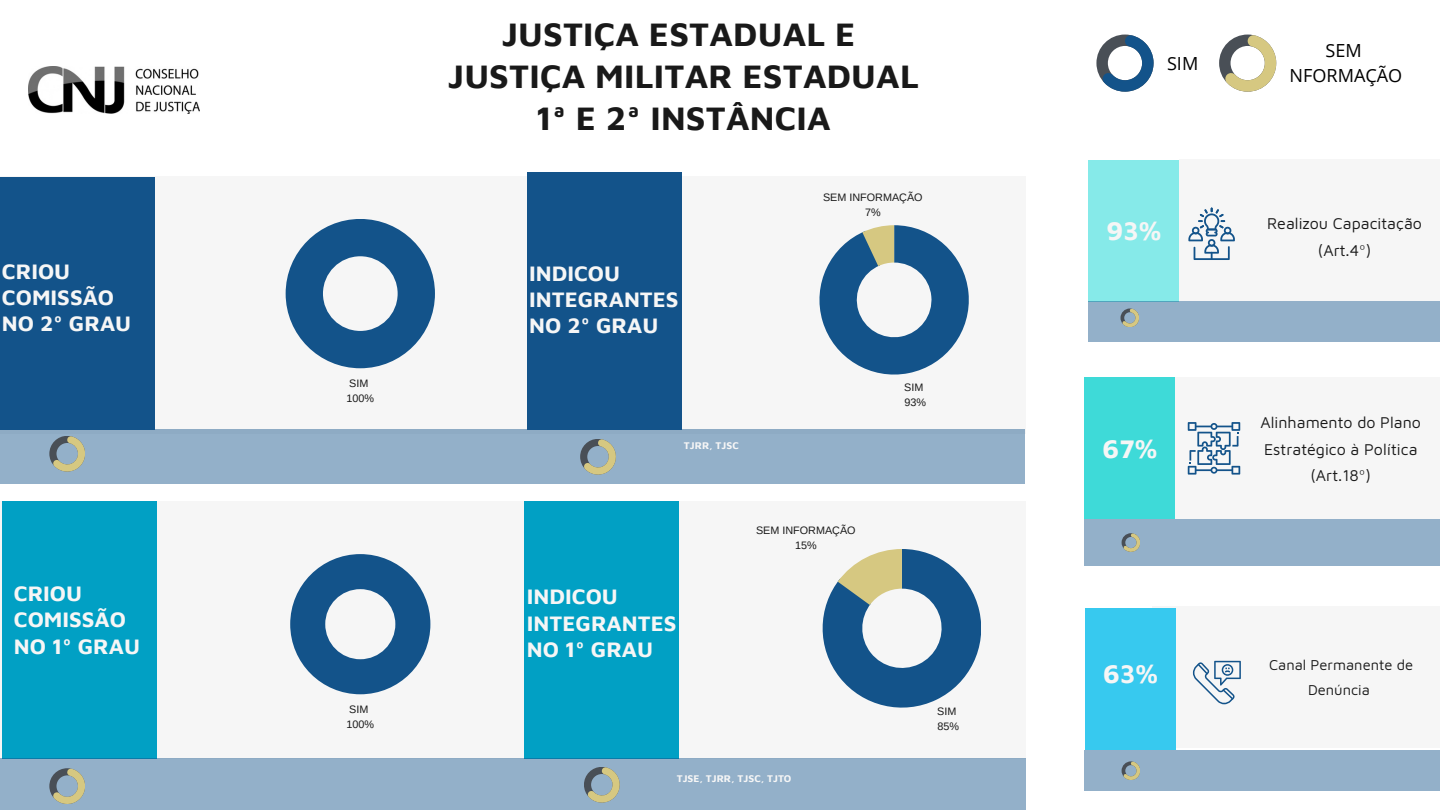
<style>
.page{position:relative;width:1440px;height:810px;background:#fff}
.page>*{position:absolute;margin:0;border:0;box-sizing:border-box;transform-origin:0 0}
.t1{font:700 34.1px "Maven Pro";letter-spacing:.005em;color:#191919}
.t2{font:700 26.7px "Maven Pro";color:#f6f6f6}
.t3{font:700 22px/26.2px "Maven Pro";color:#f6f6f6}
.t4{font:18.1px "Open Sans";color:#000}
.t5{font:16px/26.7px "Maven Pro";color:#191919;text-align:center}
.t6{font:14.7px/24.1px "Maven Pro";color:#191919;text-align:center}
.t7{font:10.8px "Arimo";color:#191919}
.t8{font:700 10.2px "Maven Pro";color:#f6f6f6}
</style>
<div class="page">
<div style="left:1179px;top:159px;width:261px;height:142px;background:#f6f6f6"></div>
<div style="left:1153px;top:606px;width:287px;height:142px;background:#f6f6f6"></div>
<div style="left:1175px;top:377px;width:265px;height:142px;background:#f6f6f6"></div>
<div style="left:0;top:177px;width:1025px;height:257px;background:#f6f6f6"></div>
<div style="left:0;top:501px;width:1025px;height:258px;background:#f6f6f6"></div>
<svg style="left:290px;top:554px;width:140px;height:140px"></svg>
<div style="left:1089px;top:160px;width:90px;height:142px;background:#86eae9"></div>
<div style="left:1084px;top:377px;width:91px;height:142px;background:#3edad8"></div>
<div style="left:1085px;top:608px;width:91px;height:142px;background:#37c9ef"></div>
<div style="left:0;top:177px;width:154px;height:252px;background:#13538a"></div>
<div style="left:2px;top:501px;width:154px;height:258px;background:#01a0c4"></div>
<svg style="left:1188px;top:208px;width:47px;height:52px"></svg>
<svg style="left:1188px;top:422px;width:52px;height:53px"></svg>
<svg style="left:1193px;top:661px;width:48px;height:43px"></svg>
<div style="left:525px;top:501px;width:154px;height:258px;background:#01a0c4"></div>
<svg style="left:286px;top:219px;width:149px;height:149px"></svg>
<svg style="left:819px;top:225px;width:150px;height:150px"></svg>
<svg style="left:823px;top:549px;width:158px;height:159px"></svg>
<div style="left:527px;top:172px;width:154px;height:258px;background:#13538a"></div>
<img style="left:28px;top:66px;width:171px;height:48px">
<svg style="left:1219px;top:35px;width:57px;height:57px"></svg>
<svg style="left:1096px;top:35px;width:58px;height:57px"></svg>
<div style="left:0;top:758px;width:1025px;height:52px;background:#93b0c9"></div>
<div style="left:0;top:429px;width:1025px;height:55px;background:#93b0c9"></div>
<div style="left:1089px;top:302px;width:351px;height:40px;background:#93b0c9"></div>
<div style="left:1084px;top:520px;width:356px;height:46px;background:#93b0c9"></div>
<div style="left:1084px;top:750px;width:356px;height:41px;background:#93b0c9"></div>
<svg style="left:1122px;top:761px;width:18px;height:19px"></svg>
<svg style="left:1122px;top:533px;width:18px;height:19px"></svg>
<svg style="left:1121px;top:309px;width:18px;height:18px"></svg>
<svg style="left:584px;top:767px;width:36px;height:36px"></svg>
<svg style="left:580px;top:439px;width:36px;height:36px"></svg>
<svg style="left:49px;top:436px;width:36px;height:36px"></svg>
<svg style="left:49px;top:768px;width:36px;height:36px"></svg>
<p class="t1" style="left:502px;top:13px;width:355px">JUSTIÇA ESTADUAL E</p>
<p class="t1" style="left:448px;top:55px;width:473px">JUSTIÇA MILITAR ESTADUAL</p>
<p class="t1" style="left:536px;top:97px;width:296px">1ª E 2ª INSTÂNCIA</p>
<p class="t3" style="left:2px;top:257px;width:131px">CRIOU<br>COMISSÃO<br>NO 2º GRAU</p>
<p class="t3" style="left:529px;top:259px;width:151px">INDICOU<br>INTEGRANTES<br>NO 2º GRAU</p>
<p class="t7" style="left:349px;top:377px;width:21px">SIM</p>
<p class="t7" style="left:347px;top:392px;width:29px">100%</p>
<p class="t8" style="left:684px;top:439px;width:56px">TJRR, TJSC</p>
<p class="t7" style="left:823px;top:191px;width:101px">SEM INFORMAÇÃO</p>
<p class="t7" style="left:865px;top:206px;width:17px">7%</p>
<p class="t7" style="left:904px;top:381px;width:21px">SIM</p>
<p class="t7" style="left:905px;top:396px;width:23px">93%</p>
<p class="t3" style="left:14px;top:580px;width:128px">CRIOU<br>COMISSÃO<br>NO 1º GRAU</p>
<p class="t3" style="left:527px;top:583px;width:151px">INDICOU<br>INTEGRANTES<br>NO 1º GRAU</p>
<p class="t7" style="left:349px;top:703px;width:21px">SIM</p>
<p class="t7" style="left:347px;top:718px;width:29px">100%</p>
<p class="t7" style="left:756px;top:524px;width:101px">SEM INFORMAÇÃO</p>
<p class="t7" style="left:795px;top:539px;width:23px">15%</p>
<p class="t8" style="left:677px;top:773px;width:116px">TJSE, TJRR, TJSC, TJTO</p>
<p class="t7" style="left:937px;top:705px;width:21px">SIM</p>
<p class="t7" style="left:937px;top:721px;width:23px">85%</p>
<p class="t4" style="left:1167px;top:50px;width:33px">SIM</p>
<p class="t2" style="left:1106px;top:214px;width:56px">93%</p>
<p class="t2" style="left:1103px;top:432px;width:56px">67%</p>
<p class="t4" style="left:1326px;top:38px;width:38px">SEM</p>
<p class="t4" style="left:1290px;top:63px;width:114px">NFORMAÇÃO</p>
<p class="t5" style="left:1267px;top:210px;width:156px">Realizou Capacitação (Art.4º)</p>
<p class="t5" style="left:1261px;top:409px;width:162px">Alinhamento do Plano<br>Estratégico à Política (Art.18º)</p>
<p class="t2" style="left:1103px;top:657px;width:56px">63%</p>
<p class="t6" style="left:1269px;top:653px;width:145px">Canal Permanente de<br>Denúncia</p>
</div>
